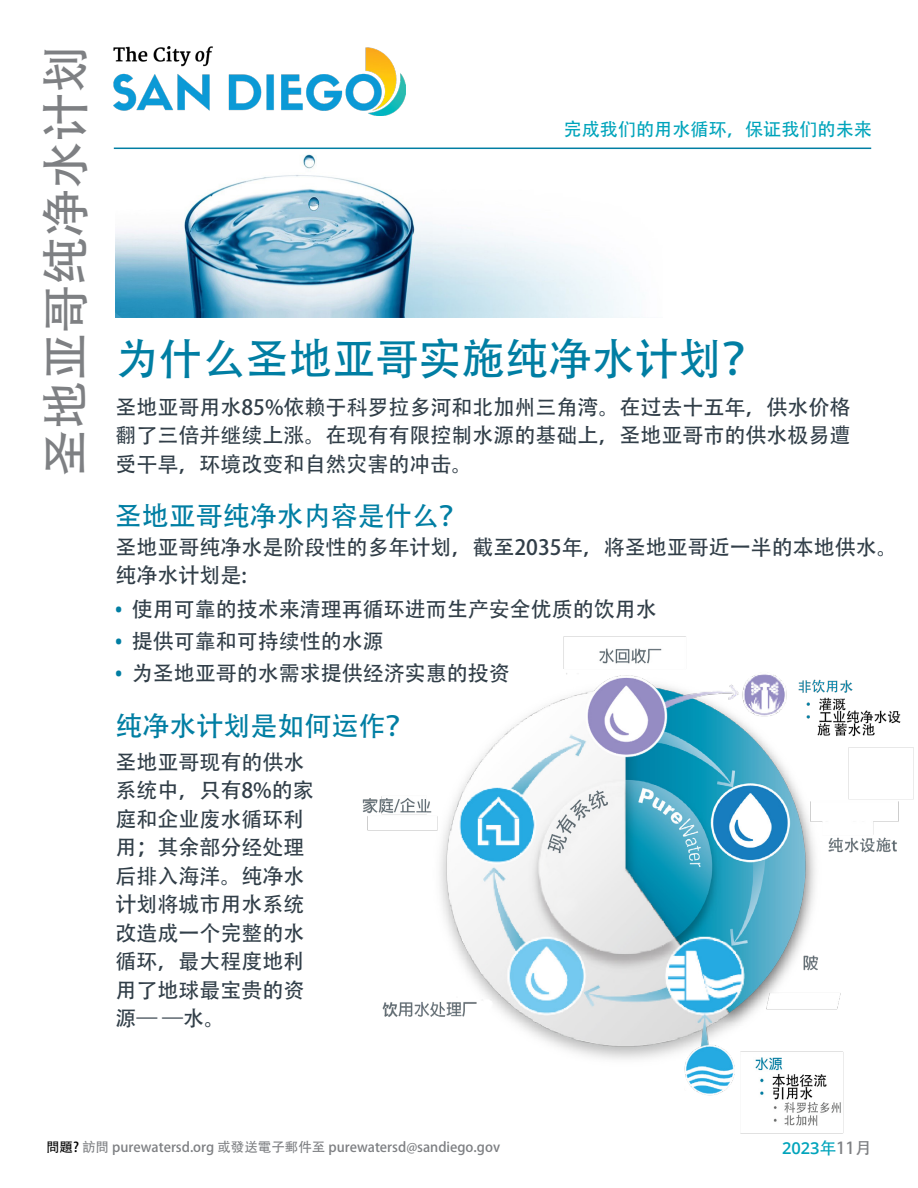
<style>
.page{position:relative;width:918px;height:1188px;background:#fff}
.page>*{position:absolute;margin:0;border:0;box-sizing:border-box;transform-origin:0 0}
.t1{font:48px "Adobe Heiti Std";color:#7e8083}
.t2{font:43.35px "Adobe Heiti Std";color:#007ea3}
.t3{font:27px "Adobe Heiti Std";color:#007ea3}
.t4{font:21px/28.5px "Adobe Heiti Std";color:#313e48}
.t5{font:18.15px "Adobe Heiti Std";color:#00a4bb}
.t6{font:600 16.5px "Open Sans";color:#00a4bb}
.t7{font:13.5px "Adobe Heiti Std";color:#7e8083}
.s1{font-family:"Open Sans";font-weight:600;color:#007ea3}
.s2{color:#000}
.s3{font-family:"Adobe Heiti Std";font-weight:400}
.s4{font-family:"Adobe Heiti Std";font-weight:400;color:#7e8083}
</style>
<div class="page">
<img style="left:362px;top:636px;width:552px;height:498px">
<img style="left:114px;top:47px;width:291px;height:68px">
<img style="left:115px;top:149px;width:547px;height:168px">
<hr style="left:114px;top:148px;width:757px;height:1px;background:#007ea3">
<h1 class="t1" style="left:37px;top:477px;width:433px;rotate:-90deg">圣地亚哥纯净水计划</h1>
<p class="t5" style="left:564px;top:119px;width:310px">完成我们的用水循环，保证我们的未来</p>
<h2 class="t2" style="left:115px;top:333px;width:651px">为什么圣地亚哥实施纯净水计划？</h2>
<p class="t4" style="left:116px;top:393px;width:737px;text-align:justify">圣地亚哥用水85%依赖于科罗拉多河和北加州三角湾。在过去十五年，供水价格翻了三倍并继续上涨。在现有有限控制水源的基础上，圣地亚哥市的供水极易遭受干旱，环境改变和自然灾害的冲击。</p>
<p class="t3" style="left:115px;top:500px;width:352px">圣地亚哥纯净水内容是什么？</p>
<p class="t4" style="left:116px;top:533px;width:784px">圣地亚哥纯净水是阶段性的多年计划，截至2035年，将圣地亚哥近一半的本地供水。纯净水计划是:</p>
<p class="t4" style="left:115px;top:595px;width:544px"><span class="s1">•</span> 使用可靠的技术来清理再循环进而生产安全优质的饮用水</p>
<p class="t4" style="left:115px;top:628px;width:271px"><span class="s1">•</span> 提供可靠和可持续性的水源</p>
<p class="t4" style="left:115px;top:660px;width:397px"><span class="s1">•</span> 为圣地亚哥的水需求提供经济实惠的投资</p>
<p class="t3" style="left:116px;top:710px;width:299px">纯净水计划是如何运作？</p>
<p class="t4" style="left:115px;top:748px;width:200px">圣地亚哥现有的供水系统中，只有8%的家庭和企业废水循环利用；其余部分经处理后排入海洋。纯净水计划将城市用水系统改造成一个完整的水循环，最大程度地利用了地球最宝贵的资源— —水。</p>
<p class="t7" style="left:46px;top:1139px;width:456px"><span class="s2">問題?</span> 訪問 purewatersd.org 或發送電子郵件至 purewatersd@sandiego.gov</p>
<p class="t6" style="left:782px;top:1137px;width:91px">2023<span class="s3">年</span><span class="s4">11月</span></p>
</div>
